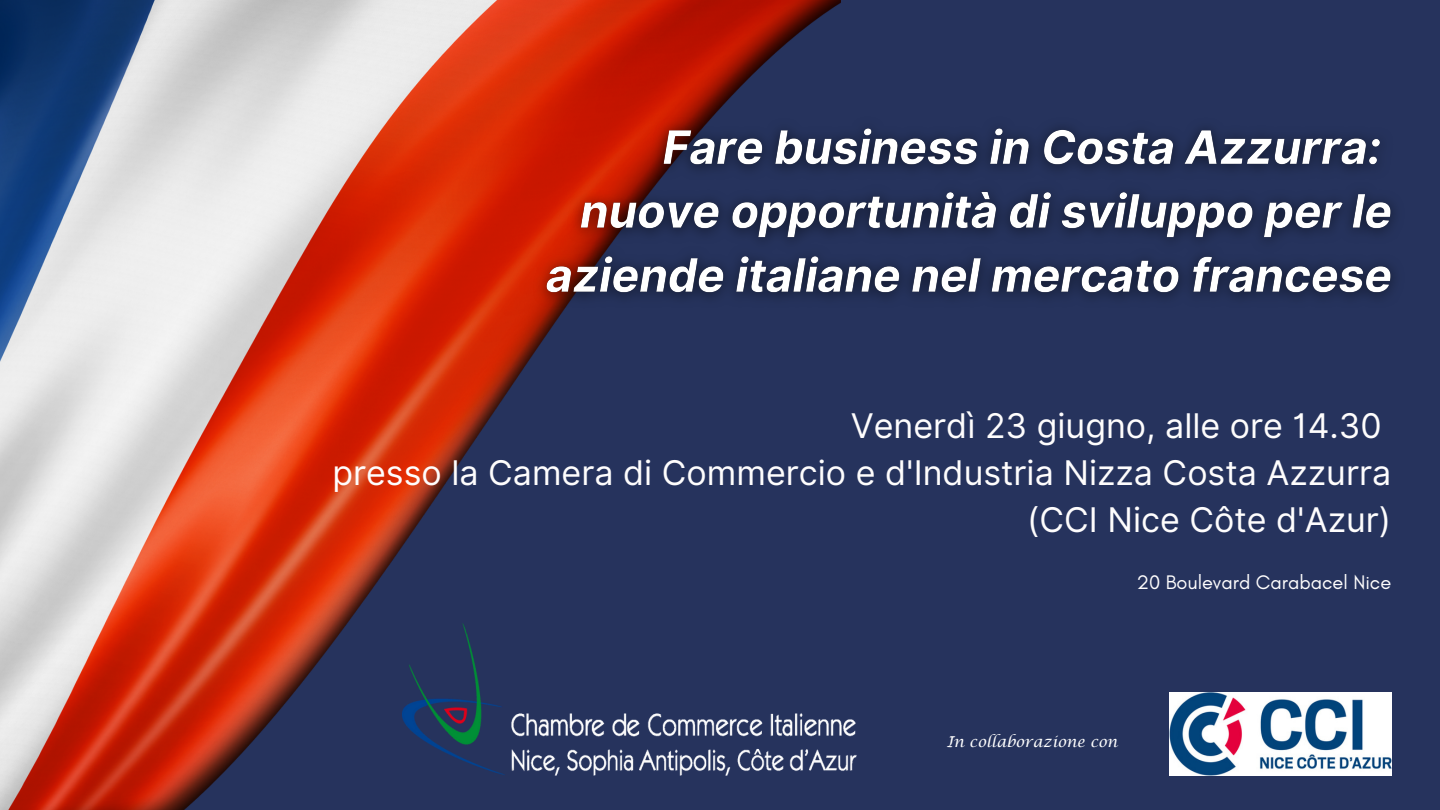
<style>
.page{position:relative;width:1440px;height:810px;background:#26335d}
.page>*{position:absolute;margin:0;border:0;box-sizing:border-box;transform-origin:0 0}
.t1{font:34px/47.2px "Inter";color:#fefdfd;text-align:right}
.t2{font:20px "Glacial Indifference";color:#fefdfd}
.t3{font:italic 15px "Lucida Calligraphy";color:#fff}
</style>
<div class="page">
<img style="left:841px;top:719px;width:16px;height:52px">
<img style="left:0;top:0;width:841px;height:810px">
<img style="left:1170px;top:693px;width:221px;height:82px">
<img style="left:527px;top:103px;width:867px;height:328px">
<p class="t1" style="left:851px;top:402px;width:532px">Venerdì 23 giugno, alle ore 14.30</p>
<p class="t1" style="left:332px;top:449px;width:1060px">presso la Camera di Commercio e d'Industria Nizza Costa Azzurra (CCI Nice Côte d'Azur)</p>
<p class="t2" style="left:1137px;top:570px;width:256px">20 Boulevard Carabacel Nice</p>
<p class="t3" style="left:947px;top:731px;width:172px">In collaborazione con</p>
</div>
